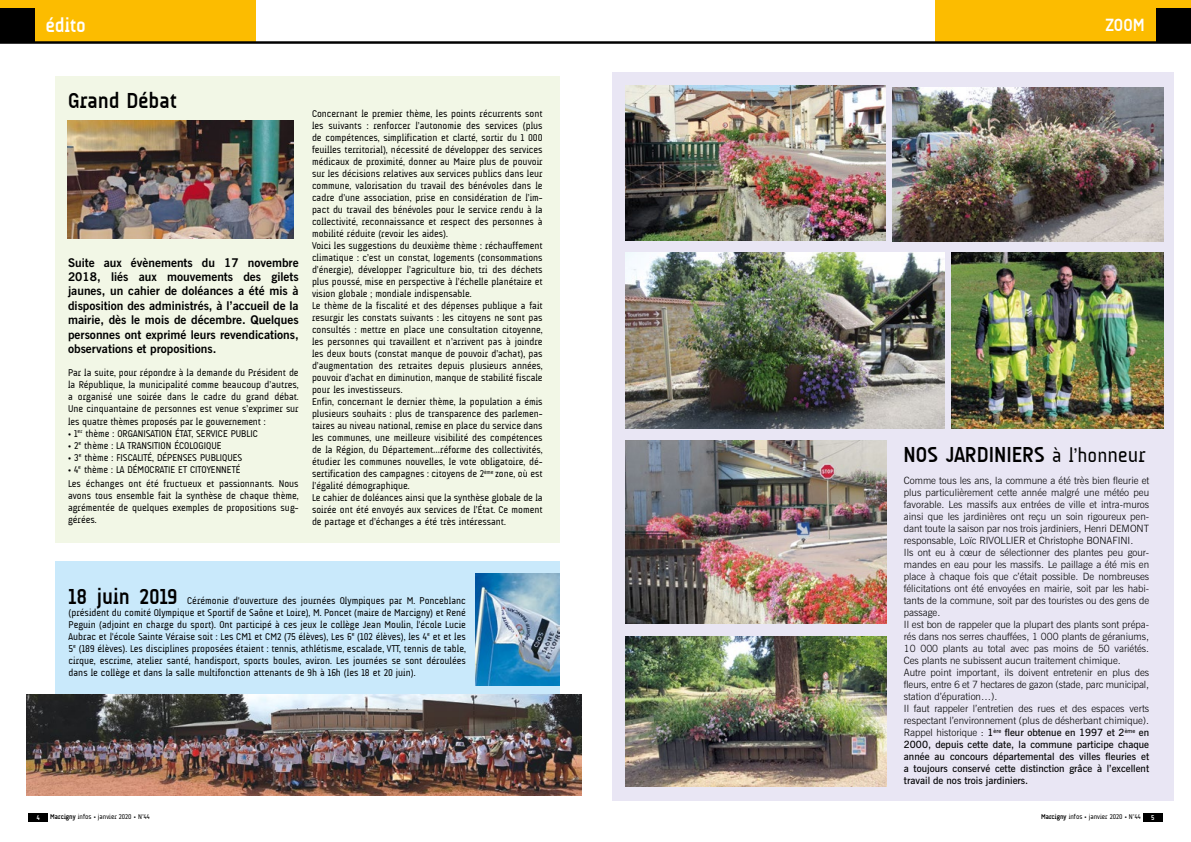
<style>
.page{position:relative;width:1191px;height:842px;background:#fff}
.page>*{position:absolute;margin:0;border:0;box-sizing:border-box;transform-origin:0 0}
.t1{font:700 22px "A Udimat";color:#000}
.t2{font:700 20px "A Udimat";color:#fff}
.t3{font:700 18px "A Udimat";color:#fff}
.t4{font:700 12px/14.4px "News Gothic BT";color:#000;text-align:justify}
.t5{font:10px/12px "A Udimat";color:#000;text-align:justify}
.t6{font:300 10px/12px "News Gothic BT";color:#000}
.t7{font:7px "A Udimat";color:#000}
.t8{font:700 7px "A Udimat";color:#fff}
.s1{font-weight:700;font-size:22px}
.s2{font-weight:400;font-size:20px}
.s3{font-weight:400;font-size:21px}
.s4{font-weight:600}
.s5{font-weight:700}
</style>
<div class="page">
<div style="left:28px;top:813px;width:20px;height:8px;background:#000"></div>
<div style="left:1142px;top:813px;width:20px;height:8px;background:#000"></div>
<div style="left:0;top:0;width:255px;height:43px;background:#fcbc00"></div>
<div style="left:0;top:9px;width:34px;height:34px;background:#000"></div>
<div style="left:935px;top:0;width:256px;height:43px;background:#fcbc00"></div>
<div style="left:1157px;top:9px;width:34px;height:34px;background:#000"></div>
<div style="left:612px;top:72px;width:562px;height:729px;background:#e9e6f4"></div>
<img style="left:951px;top:253px;width:212px;height:176px">
<img style="left:892px;top:87px;width:271px;height:154px">
<img style="left:626px;top:636px;width:260px;height:151px">
<img style="left:626px;top:86px;width:259px;height:155px">
<img style="left:626px;top:441px;width:260px;height:183px">
<img style="left:626px;top:253px;width:318px;height:176px">
<div style="left:55px;top:561px;width:504px;height:213px;background:#c9e9fb"></div>
<img style="left:26px;top:694px;width:555px;height:102px">
<div style="left:55px;top:77px;width:504px;height:466px;background:#f2f7e6"></div>
<img style="left:67px;top:120px;width:227px;height:119px">
<img style="left:475px;top:573px;width:84px;height:112px">
<hr style="left:0;top:42px;width:1191px;height:2px;background:#000">
<h2 class="t2" style="left:45px;top:14px;width:42px">édito</h2>
<h3 class="t3" style="left:1105px;top:14px;width:41px">ZOOM</h3>
<h1 class="t1" style="left:68px;top:88px;width:110px">Grand Débat</h1>
<p class="t4" style="left:68px;top:255px;width:232px">Suite aux évènements du 17 novembre 2018, liés aux mouvements des gilets jaunes, un cahier de doléances a été mis à disposition des administrés, à l’accueil de la mairie, dès le mois de décembre. Quelques personnes ont exprimé leurs revendications, observations et propositions.</p>
<p class="t5" style="left:68px;top:367px;width:232px">Par la suite, pour répondre à la demande du Président de la République, la municipalité comme beaucoup d’autres, a organisé une soirée dans le cadre du grand débat.<br>Une cinquantaine de personnes est venue s’exprimer sur les quatre thèmes proposés par le gouvernement :</p>
<p class="t5" style="left:68px;top:427px;width:191px">• 1<sup>er</sup> thème : ORGANISATION ÉTAT, SERVICE PUBLIC</p>
<p class="t5" style="left:68px;top:439px;width:155px">• 2<sup>e</sup> thème : LA TRANSITION ÉCOLOGIQUE</p>
<p class="t5" style="left:68px;top:451px;width:176px">• 3<sup>e</sup> thème : FISCALITÉ, DÉPENSES PUBLIQUES</p>
<p class="t5" style="left:68px;top:462px;width:232px;line-height:14.8px">• 4<sup>e</sup> thème : LA DÉMOCRATIE ET CITOYENNETÉ<br>Les échanges ont été fructueux et passionnants. Nous</p>
<p class="t5" style="left:68px;top:490px;width:232px">avons tous ensemble fait la synthèse de chaque thème, agrémentée de quelques exemples de propositions sug&shy;gérées.</p>
<p class="t5" style="left:312px;top:108px;width:232px;text-align:left">Concernant le premier thème, les points récurrents sont les suivants : renforcer l’autonomie des services (plus de compétences, simplification et clarté, sortir du 1 000 feuilles territorial), nécessité de développer des services médicaux de proximité, donner au Maire plus de pouvoir sur les décisions relatives aux services publics dans leur commune, valorisation du travail des bénévoles dans le cadre d’une association, prise en considération de l’im&shy;pact du travail des bénévoles pour le service rendu à la collectivité, reconnaissance et respect des personnes à mobilité réduite (revoir les aides).<br>Voici les suggestions du deuxième thème : réchauffement climatique : c’est un constat, logements (consommations d’énergie), développer l’agriculture bio, tri des déchets plus poussé, mise en perspective à l’échelle planétaire et vision globale ; mondiale indispensable.<br>Le thème de la fiscalité et des dépenses publique a fait resurgir les constats suivants : les citoyens ne sont pas consultés : mettre en place une consultation citoyenne, les personnes qui travaillent et n’arrivent pas à joindre les deux bouts (constat manque de pouvoir d’achat), pas d’augmentation des retraites depuis plusieurs années, pouvoir d’achat en diminution, manque de stabilité fiscale pour les investisseurs.<br>Enfin, concernant le dernier thème, la population a émis plusieurs souhaits : plus de transparence des parlemen&shy;taires au niveau national, remise en place du service dans les communes, une meilleure visibilité des compétences de la Région, du Département…réforme des collectivités, étudier les communes nouvelles, le vote obligatoire, dé&shy;sertification des campagnes : citoyens de 2<sup>ème</sup> zone, où est l’égalité démographique.<br>Le cahier de doléances ainsi que la synthèse globale de la soirée ont été envoyés aux services de l’État. Ce moment de partage et d’échanges a été très intéressant.</p>
<p class="t5" style="left:69px;top:594px;width:399px"><span class="s1">18 juin 2019</span> Cérémonie d'ouverture des journées Olympiques par M. Ponceblanc (président du comité Olympique et Sportif de Saône et Loire), M. Poncet (maire de Marcigny) et René Peguin (adjoint en charge du sport). Ont participé à ces jeux le collège Jean Moulin, l'école Lucie Aubrac et l'école Sainte Véraise soit : Les CM1 et CM2 (75 élèves), Les 6<sup>e</sup> (102 élèves), les 4<sup>e</sup> et et les 5<sup>e</sup> (189 élèves). Les disciplines proposées étaient : tennis, athlétisme, escalade, VTT, tennis de table, cirque, escrime, atelier santé, handisport, sports boules, aviron. Les journées se sont déroulées dans le collège et dans la salle multifonction attenants de 9h à 16h (les 18 et 20 juin).</p>
<h1 class="t1" style="left:903px;top:442px;width:243px">NOS JARDINIERS <span class="s2">à l’hon</span><span class="s3">neur</span></h1>
<p class="t6" style="left:904px;top:474px;width:247px">Comme tous les ans, la commune a été très bien fleurie et plus particulièrement cette année malgré une météo peu favorable. Les massifs aux entrées de ville et intra-muros ainsi que les jardinières ont reçu un soin rigoureux pen&shy;dant toute la saison par nos trois jardiniers, Henri DEMONT responsable, Loïc RIVOLLIER et Christophe BONAFINI.<br>Ils ont eu à cœur de sélectionner des plantes peu gour&shy;mandes en eau pour les massifs. Le paillage a été mis en place à chaque fois que c’était possible. De nombreuses félicitations ont été envoyées en mairie, soit par les habi&shy;tants de la commune, soit par des touristes ou des gens de passage.<br>Il est bon de rappeler que la plupart des plants sont prépa&shy;rés dans nos serres chauffées, 1 000 plants de géraniums, 10 000 plants au total avec pas moins de 50 variétés.<br>Ces plants ne subissent aucun traitement chimique.<br>Autre point important, ils doivent entretenir en plus des fleurs, entre 6 et 7 hectares de gazon (stade, parc municipal, station d’épuration…).<br>Il faut rappeler l’entretien des rues et des espaces verts respectant l’environnement (plus de désherbant chimique).<br>Rappel historique : <span class="s4">1</span><sup>ère</sup> <span class="s4">fleur obtenue en 1997 et 2</span><sup>ème</sup> <span class="s4">en 2000, depuis cette date, la commune participe chaque année au concours départemental des villes fleuries et a toujours conservé cette distinction grâce à l’excellent travail de nos trois jardiniers.</span></p>
<p class="t8" style="left:37px;top:813px;width:4px">4</p>
<p class="t7" style="left:50px;top:813px;width:101px"><span class="s5">Marcigny</span> infos • janvier 2020 • N°44</p>
<p class="t7" style="left:1041px;top:813px;width:101px"><span class="s5">Marcigny</span> infos • janvier 2020 • N°44</p>
<p class="t8" style="left:1151px;top:813px;width:5px">5</p>
</div>
